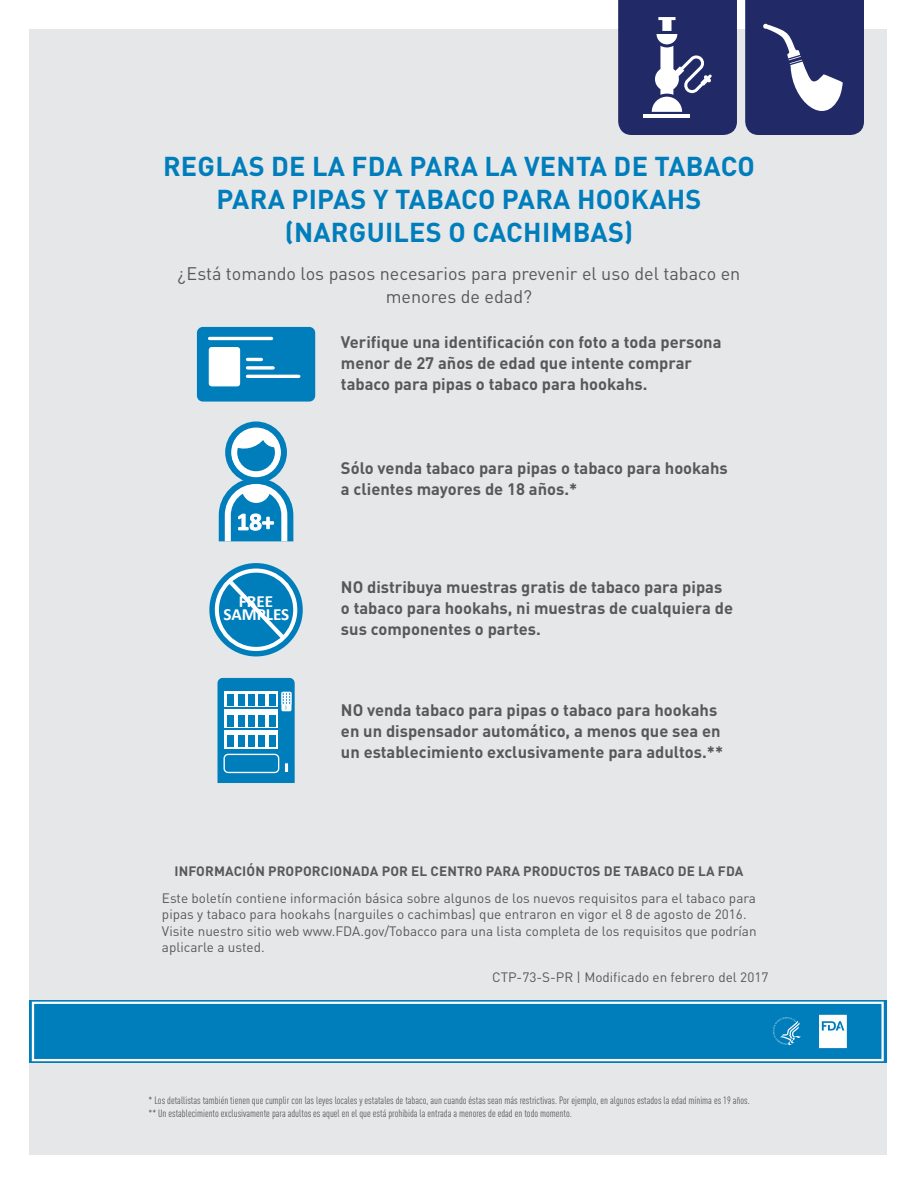
<style>
.page{position:relative;width:918px;height:1188px;background:#fff}
.page>*{position:absolute;margin:0;border:0;box-sizing:border-box;transform-origin:0 0}
.t1{font:700 27px/33px "DIN Pro";letter-spacing:.01em;color:#007dbb;text-align:center}
.t2{font:18px/22.5px "DIN Pro";color:#57585a;text-align:center}
.t3{font:700 17.1px/13.4px "Calibri";color:#fff;text-align:center}
.t4{font:700 16.5px/21px "DIN Pro";color:#57585a}
.t5{font:13.5px/16.5px "DIN Pro";color:#57585a}
.t6{font:700 13.5px "DIN Pro";letter-spacing:.01em;color:#57585a}
.t7{font:10.5px "DIN Cond";color:#57585a}
</style>
<div class="page">
<div style="left:29px;top:29px;width:857px;height:1125px;background:#e6e7e9"></div>
<div style="left:29px;top:1000px;width:857px;height:63px;background:#007dbb"></div>
<div style="left:32px;top:1002px;width:852px;height:59px;border:2px solid #fff"></div>
<svg style="left:618px;top:0;width:119px;height:135px;background:#3d457a"></svg>
<svg style="left:745px;top:0;width:119px;height:135px;background:#3a4278"></svg>
<div style="left:197px;top:327px;width:118px;height:75px;background:#007dbb;border-radius:6px"></div>
<div style="left:209px;top:348px;width:31px;height:38px;background:#fff;border-radius:3px"></div>
<div style="left:209px;top:347px;width:31px;height:39px;border:1px solid #fff;border-radius:3px"></div>
<hr style="left:210px;top:337px;width:62px;height:3px;background:#fff">
<hr style="left:247px;top:358px;width:14px;height:3px;background:#fff">
<svg style="left:247px;top:366px;width:26px;height:4px"></svg>
<hr style="left:247px;top:375px;width:52px;height:3px;background:#fff">
<svg style="left:219px;top:421px;width:74px;height:120px"></svg>
<svg style="left:209px;top:563px;width:94px;height:93px;background:#258fc4"></svg>
<svg style="left:224px;top:575px;width:65px;height:69px;background:#238fc4"></svg>
<div style="left:215px;top:569px;width:82px;height:82px;border:4px solid #fff;border-radius:50%"></div>
<svg style="left:218px;top:678px;width:77px;height:105px;background:#419ecc"></svg>
<svg style="left:773px;top:1017px;width:28px;height:28px"></svg>
<svg style="left:819px;top:1015px;width:28px;height:33px"></svg>
<h1 class="t1" style="left:163px;top:146px;width:593px">REGLAS DE LA FDA PARA LA VENTA DE TABACO<br>PARA PIPAS Y TABACO PARA HOOKAHS (NARGUILES O CACHIMBAS)</h1>
<p class="t2" style="left:178px;top:261px;width:564px">¿Está tomando los pasos necesarios para prevenir el uso del tabaco en menores de edad?</p>
<p class="t4" style="left:341px;top:329px;width:382px">Verifique una identificación con foto a toda persona menor de 27 años de edad que intente comprar tabaco para pipas o tabaco para hookahs.</p>
<p class="t3" style="left:224px;top:594px;width:67px">FREE<br>SAMPLES</p>
<p class="t4" style="left:341px;top:456px;width:388px">Sólo venda tabaco para pipas o tabaco para hookahs a clientes mayores de 18 años.*</p>
<p class="t4" style="left:341px;top:575px;width:394px">NO distribuya muestras gratis de tabaco para pipas o tabaco para hookahs, ni muestras de cualquiera de sus componentes o partes.</p>
<p class="t4" style="left:341px;top:697px;width:384px">NO venda tabaco para pipas o tabaco para hookahs en un dispensador automático, a menos que sea en un establecimiento exclusivamente para adultos.**</p>
<h2 class="t6" style="left:174px;top:860px;width:571px">INFORMACIÓN PROPORCIONADA POR EL CENTRO PARA PRODUCTOS DE TABACO DE LA FDA</h2>
<p class="t5" style="left:162px;top:888px;width:596px">Este boletín contiene información básica sobre algunos de los nuevos requisitos para el tabaco para pipas y tabaco para hookahs (narguiles o cachimbas) que entraron en vigor el 8 de agosto de 2016.<br>Visite nuestro sitio web www.FDA.gov/Tobacco para una lista completa de los requisitos que podrían aplicarle a usted.</p>
<p class="t5" style="left:492px;top:968px;width:278px">CTP-73-S-PR | Modificado en febrero del 2017</p>
<p class="t7" style="left:148px;top:1094px;width:603px">* Los detallistas también tienen que cumplir con las leyes locales y estatales de tabaco, aun cuando éstas sean más restrictivas. Por ejemplo, en algunos estados la edad mínima es 19 años.</p>
<p class="t7" style="left:148px;top:1107px;width:425px">** Un establecimiento exclusivamente para adultos es aquel en el que está prohibida la entrada a menores de edad en todo momento.</p>
</div>
